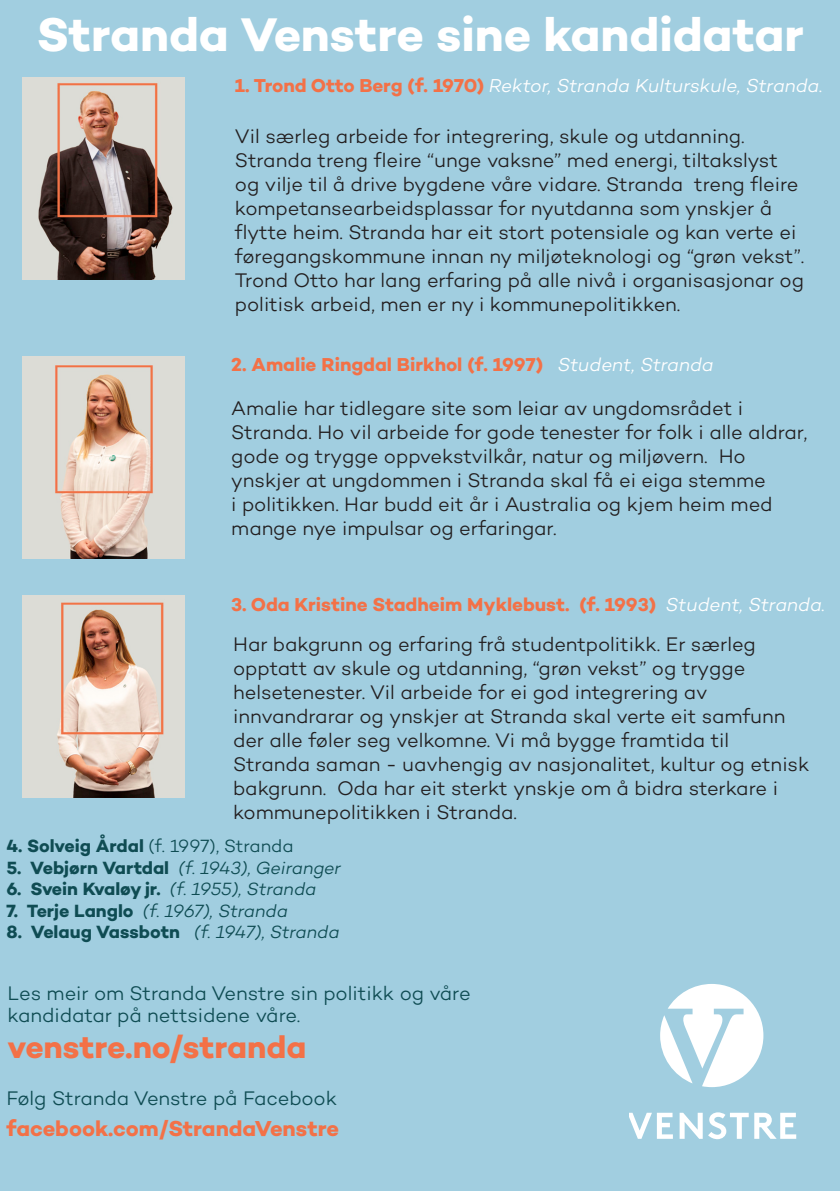
<style>
.page{position:relative;width:840px;height:1191px;background:#fff}
.page>*{position:absolute;margin:0;border:0;box-sizing:border-box;transform-origin:0 0}
.Overskrift{font:700 48px "Campton";letter-spacing:-.005em;color:#fff}
.Mellomoverskrift{font:700 32px "Campton";letter-spacing:-.005em;color:#f37147}
.Mellomoverskrift-2{font:700 22px "Campton";letter-spacing:-.005em;color:#f37147}
.Brodtekst{font:300 20px/24px "Campton";letter-spacing:-.005em;color:#231f20}
.Brodtekst-2{font:300 20px "Campton";letter-spacing:-.005em;color:#0f4c53}
.Kandidatnavn{font:700 19px "Campton";color:#f37147}
.Kandidatnavn-2{font:italic 300 19px "Campton";color:#fff}
.Kanidatnavn_2{font:italic 300 18px "Campton";letter-spacing:-.01em;color:#0f4c53}
.Kanidatnavn_2-2{font:700 18px "Campton";letter-spacing:-.02em;color:#0f4c53}
.Kanidatnavn_2-3{font:700 18px "Campton";color:#0f4c53}
.Kanidatnavn_2-4{font:300 18px "Campton";color:#0f4c53}
.s1{font-weight:700;font-style:normal;color:#f37147}
.s2{font-weight:300;font-style:italic;color:#fff}
.s3{font-weight:700}
.s4{font-weight:700;font-style:normal}
.s5{font-weight:300;font-style:italic}
</style>
<div class="page">
<div style="left:0;top:0;width:839px;height:1191px;background:#a1cee0"></div>
<svg style="left:660px;top:984px;width:103px;height:103px"></svg>
<svg style="left:629px;top:1112px;width:43px;height:26px"></svg>
<svg style="left:679px;top:1112px;width:116px;height:27px"></svg>
<img style="left:23px;top:356px;width:162px;height:202px">
<img style="left:23px;top:77px;width:162px;height:202px">
<img style="left:23px;top:595px;width:162px;height:203px">
<p class="Overskrift" style="left:37px;top:4px;width:768px">Stranda Venstre sine kandidatar</p>
<p class="Kandidatnavn-2" style="left:235px;top:74px;width:589px"><span class="s1">1. Trond Otto Berg (f. 1970)</span> Rektor, Stranda Kulturskule, Stranda.</p>
<p class="Brodtekst" style="left:235px;top:123px;width:570px">Vil særleg arbeide for integrering, skule og utdanning.<br>Stranda treng fleire “unge vaksne” med energi, tiltakslyst og vilje til å drive bygdene våre vidare. Stranda treng fleire kompetansearbeidsplassar for nyutdanna som ynskjer å flytte heim. Stranda har eit stort potensiale og kan verte ei føregangskommune innan ny miljøteknologi og “grøn vekst”.</p>
<p class="Brodtekst" style="left:235px;top:267px;width:570px">Trond Otto har lang erfaring på alle nivå i organisasjonar og politisk arbeid, men er ny i kommunepolitikken.</p>
<p class="Kandidatnavn" style="left:231px;top:353px;width:483px">2. Amalie Ringdal Birkhol (f. 1997) <span class="s2">Student, Stranda</span></p>
<p class="Brodtekst" style="left:231px;top:396px;width:577px">Amalie har tidlegare site som leiar av ungdomsrådet i Stranda. Ho vil arbeide for gode tenester for folk i alle aldrar, gode og trygge oppvekstvilkår, natur og miljøvern. Ho ynskjer at ungdommen i Stranda skal få ei eiga stemme<br>i politikken. Har budd eit år i Australia og kjem heim med mange nye impulsar og erfaringar.</p>
<p class="Kandidatnavn" style="left:231px;top:592px;width:595px">3. Oda Kristine Stadheim Myklebust. (f. 1993) <span class="s2">Student, Stranda.</span></p>
<p class="Brodtekst" style="left:233px;top:632px;width:577px">Har bakgrunn og erfaring frå studentpolitikk. Er særleg opptatt av skule og utdanning, “grøn vekst” og trygge helsetenester. Vil arbeide for ei god integrering av innvandrarar og ynskjer at Stranda skal verte eit samfunn der alle føler seg velkomne. Vi må bygge framtida til Stranda saman - uavhengig av nasjonalitet, kultur og etnisk bakgrunn. Oda har eit sterkt ynskje om å bidra sterkare i kommunepolitikken i Stranda.</p>
<p class="Kanidatnavn_2-4" style="left:6px;top:834px;width:288px"><span class="s3">4. Solveig Årdal</span> (f. 1997), Stranda</p>
<p class="Kanidatnavn_2" style="left:6px;top:856px;width:336px"><span class="s4">5. Vebjørn Vartdal</span> (f. 1943), Geiranger</p>
<p class="Kanidatnavn_2-2" style="left:6px;top:877px;width:311px">6. Svein Kvaløy jr. <span class="s5">(f. 1955), Stranda</span></p>
<p class="Kanidatnavn_2" style="left:6px;top:899px;width:283px"><span class="s4">7. Terje Langlo</span> (f. 1967), Stranda</p>
<p class="Kanidatnavn_2-3" style="left:6px;top:920px;width:334px">8. Velaug Vassbotn <span class="s5">(f. 1947), Stranda</span></p>
<p class="Brodtekst-2" style="left:8px;top:980px;width:464px">Les meir om Stranda Venstre sin politikk og våre</p>
<p class="Brodtekst-2" style="left:8px;top:1002px;width:294px">kandidatar på nettsidene våre.</p>
<p class="Mellomoverskrift" style="left:8px;top:1026px;width:300px">venstre.no/stranda</p>
<p class="Brodtekst-2" style="left:6px;top:1085px;width:332px">Følg Stranda Venstre på Facebook</p>
<p class="Mellomoverskrift-2" style="left:6px;top:1114px;width:334px">facebook.com/StrandaVenstre</p>
</div>
